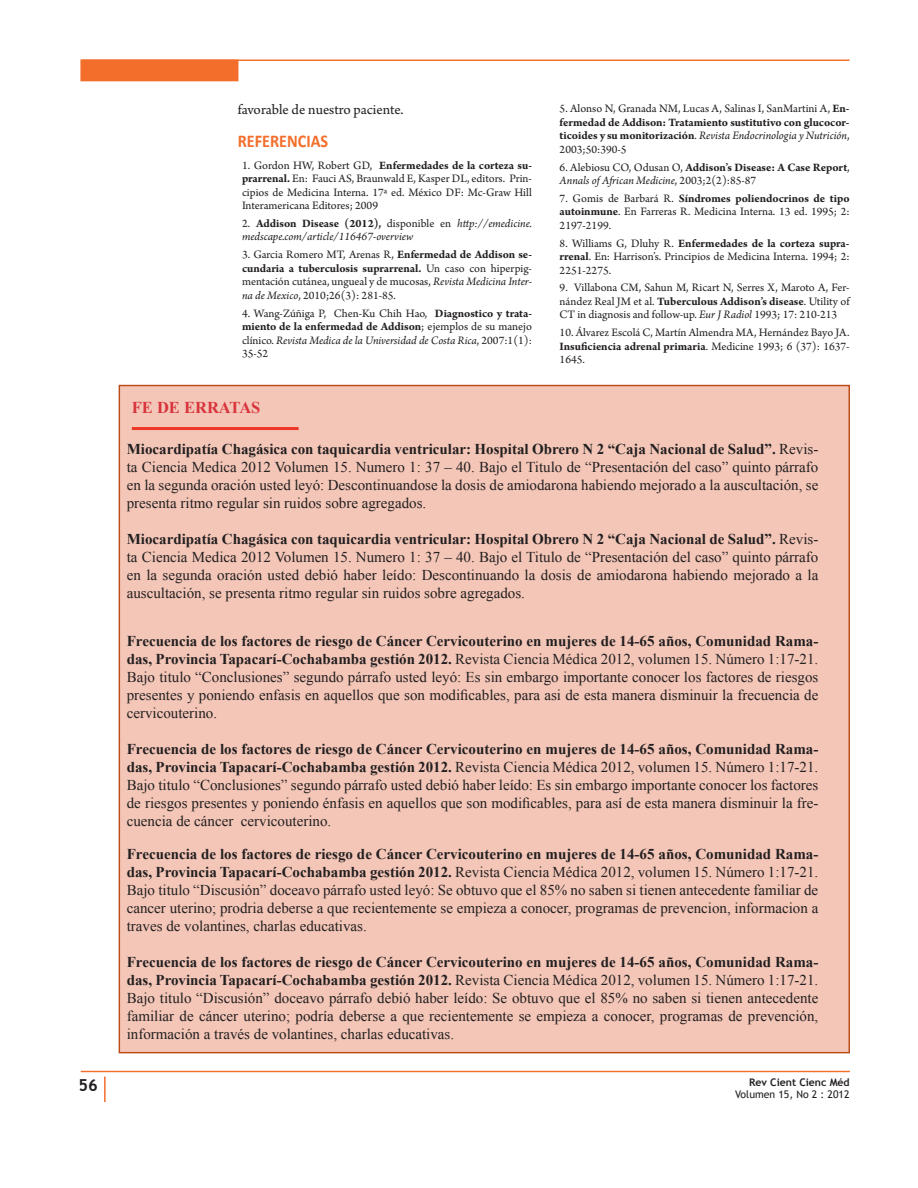
<style>
.page{position:relative;width:918px;height:1188px;background:#fff}
.page>*{position:absolute;margin:0;border:0;box-sizing:border-box;transform-origin:0 0}
.t1{font:700 18px "Calibri";color:#f36e2a;scale:.9 1}
.t2{font:700 16.5px "Times New Roman";color:#d8343c}
.t3{font:700 16.5px "Trebuchet MS";color:#231f20}
.t4{font:15px/18px "Times New Roman";color:#231f20;text-align:justify}
.t5{font:15px "Arno Pro";letter-spacing:-.005em;color:#231f20}
.t6{font:12px/13.5px "Arno Pro";color:#231f20;text-align:justify}
.t7{font:700 12px/13.5px "Arno Pro";letter-spacing:-.005em;color:#231f20;text-align:justify}
.t8{font:italic 12px/13.5px "Arno Pro";color:#231f20}
.t9{font:10.5px "Trebuchet MS";color:#231f20}
.t10{font:700 10.5px "Trebuchet MS";color:#231f20}
.s1{font-weight:700}
.s2{font-style:normal}
.s3{font-weight:700;font-style:normal}
.s4{font-style:italic}
.s5{font-weight:400}
.s6{font-weight:400;font-style:italic}
</style>
<div class="page">
<div style="left:80px;top:60px;width:158px;height:21px;background:#f36e2a"></div>
<hr style="left:81px;top:60px;width:769px;height:1px;background:#f36e2a">
<hr style="left:81px;top:1071px;width:769px;height:1px;background:#f36e2a">
<hr style="left:104px;top:1077px;width:2px;height:25px;background:#f36e2a">
<div style="left:119px;top:385px;width:731px;height:668px;background:#f3c6b7;border:1px solid #bd4b16"></div>
<hr style="left:132px;top:427px;width:167px;height:3px;background:#ee3526">
<p class="t3" style="left:78px;top:1075px;width:21px">56</p>
<p class="t5" style="left:238px;top:101px;width:167px">favorable de nuestro paciente.</p>
<p class="t1" style="left:238px;top:129px;width:102px">REFERENCIAS</p>
<p class="t6" style="left:242px;top:159px;width:291px">1. Gordon HW, Robert GD, <span class="s1">Enfermedades de la corteza su&shy;prarrenal.</span> En: Fauci AS, Braunwald E, Kasper DL, editors. Prin&shy;cipios de Medicina Interna. 17ª ed. México DF: Mc-Graw Hill Interamericana Editores; 2009</p>
<p class="t8" style="left:242px;top:217px;width:291px"><span class="s2">2.</span> <span class="s3">Addison Disease (2012),</span> <span class="s2">disponible en</span> http://emedicine. medscape.com/article/116467-overview</p>
<p class="t6" style="left:242px;top:249px;width:291px">3. Garcia Romero MT, Arenas R, <span class="s1">Enfermedad de Addison se&shy;cundaria a tuberculosis suprarrenal.</span> Un caso con hiperpig&shy;mentación cutánea, ungueal y de mucosas, <span class="s4">Revista Medicina Inter&shy;na de Mexico</span>, 2010;26(3): 281-85.</p>
<p class="t6" style="left:242px;top:307px;width:291px">4. Wang-Zúñiga P, Chen-Ku Chih Hao, <span class="s1">Diagnostico y trata&shy;miento de la enfermedad de Addison</span>; ejemplos de su manejo clínico. <span class="s4">Revista Medica de la Universidad de Costa Rica</span>, 2007:1(1):<br>35-52</p>
<p class="t7" style="left:560px;top:103px;width:291px"><span class="s5">5. Alonso N, Granada NM, Lucas A, Salinas I, SanMartini A,</span> En&shy;fermedad de Addison: Tratamiento sustitutivo con glucocor&shy;ticoides y su monitorización<span class="s5">.</span> <span class="s6">Revista Endocrinologia y Nutrición</span><span class="s5">, 2003;50:390-5</span></p>
<p class="t6" style="left:560px;top:161px;width:291px">6. Alebiosu CO, Odusan O, <span class="s1">Addison’s Disease: A Case Report</span>,<br><span class="s4">Annals of African Medicine</span>, 2003;2(2):85-87</p>
<p class="t6" style="left:560px;top:192px;width:292px">7. Gomis de Barbará R. <span class="s1">Síndromes poliendocrinos de tipo autoinmune</span>. En Farreras R. Medicina Interna. 13 ed. 1995; 2:<br>2197-2199.</p>
<p class="t6" style="left:560px;top:237px;width:292px">8. Williams G, Dluhy R. <span class="s1">Enfermedades de la corteza supra&shy;rrenal</span>. En: Harrison’s. Principios de Medicina Interna. 1994; 2:<br>2251-2275.</p>
<p class="t6" style="left:560px;top:282px;width:291px">9. Villabona CM, Sahun M, Ricart N, Serres X, Maroto A, Fer&shy;nández Real JM et al. <span class="s1">Tuberculous Addison’s disease</span>. Utility of CT in diagnosis and follow-up. <span class="s4">Eur J Radiol</span> 1993; 17: 210-213</p>
<p class="t6" style="left:560px;top:326px;width:292px">10. Álvarez Escolá C, Martín Almendra MA, Hernández Bayo JA.<br><span class="s1">Insuficiencia adrenal primaria</span>. Medicine 1993; 6 (37): 1637- 1645.</p>
<p class="t2" style="left:132px;top:396px;width:130px">FE DE ERRATAS</p>
<p class="t4" style="left:127px;top:440px;width:693px"><span class="s1">Miocardipatía Chagásica con taquicardia ventricular: Hospital Obrero N 2 “Caja Nacional de Salud”.</span> Revis&shy;ta Ciencia Medica 2012 Volumen 15. Numero 1: 37 – 40. Bajo el Titulo de “Presentación del caso” quinto párrafo en la segunda oración usted leyó: Descontinuandose la dosis de amiodarona habiendo mejorado a la auscultación, se presenta ritmo regular sin ruidos sobre agregados.</p>
<p class="t4" style="left:127px;top:530px;width:693px"><span class="s1">Miocardipatía Chagásica con taquicardia ventricular: Hospital Obrero N 2 “Caja Nacional de Salud”.</span> Revis&shy;ta Ciencia Medica 2012 Volumen 15. Numero 1: 37 – 40. Bajo el Titulo de “Presentación del caso” quinto párrafo en la segunda oración usted debió haber leído: Descontinuando la dosis de amiodarona habiendo mejorado a la auscultación, se presenta ritmo regular sin ruidos sobre agregados.</p>
<p class="t4" style="left:127px;top:632px;width:693px"><span class="s1">Frecuencia de los factores de riesgo de Cáncer Cervicouterino en mujeres de 14-65 años, Comunidad Rama&shy;das, Provincia Tapacarí-Cochabamba gestión 2012.</span> Revista Ciencia Médica 2012, volumen 15. Número 1:17-21.<br>Bajo titulo “Conclusiones” segundo párrafo usted leyó: Es sin embargo importante conocer los factores de riesgos presentes y poniendo enfasis en aquellos que son modificables, para asi de esta manera disminuir la frecuencia de cervicouterino.</p>
<p class="t4" style="left:127px;top:740px;width:693px"><span class="s1">Frecuencia de los factores de riesgo de Cáncer Cervicouterino en mujeres de 14-65 años, Comunidad Rama&shy;das, Provincia Tapacarí-Cochabamba gestión 2012.</span> Revista Ciencia Médica 2012, volumen 15. Número 1:17-21.<br>Bajo titulo “Conclusiones” segundo párrafo usted debió haber leído: Es sin embargo importante conocer los factores de riesgos presentes y poniendo énfasis en aquellos que son modificables, para así de esta manera disminuir la fre&shy;cuencia de cáncer cervicouterino.</p>
<p class="t4" style="left:127px;top:845px;width:693px"><span class="s1">Frecuencia de los factores de riesgo de Cáncer Cervicouterino en mujeres de 14-65 años, Comunidad Rama&shy;das, Provincia Tapacarí-Cochabamba gestión 2012.</span> Revista Ciencia Médica 2012, volumen 15. Número 1:17-21.<br>Bajo titulo “Discusión” doceavo párrafo usted leyó: Se obtuvo que el 85% no saben si tienen antecedente familiar de cancer uterino; prodria deberse a que recientemente se empieza a conocer, programas de prevencion, informacion a traves de volantines, charlas educativas.</p>
<p class="t4" style="left:127px;top:953px;width:693px"><span class="s1">Frecuencia de los factores de riesgo de Cáncer Cervicouterino en mujeres de 14-65 años, Comunidad Rama&shy;das, Provincia Tapacarí-Cochabamba gestión 2012.</span> Revista Ciencia Médica 2012, volumen 15. Número 1:17-21.<br>Bajo titulo “Discusión” doceavo párrafo debió haber leído: Se obtuvo que el 85% no saben si tienen antecedente familiar de cáncer uterino; podría deberse a que recientemente se empieza a conocer, programas de prevención, información a través de volantines, charlas educativas.</p>
<p class="t10" style="left:749px;top:1076px;width:102px">Rev Cient Cienc Méd</p>
<p class="t9" style="left:735px;top:1089px;width:116px">Volumen 15, No 2 : 2012</p>
</div>
